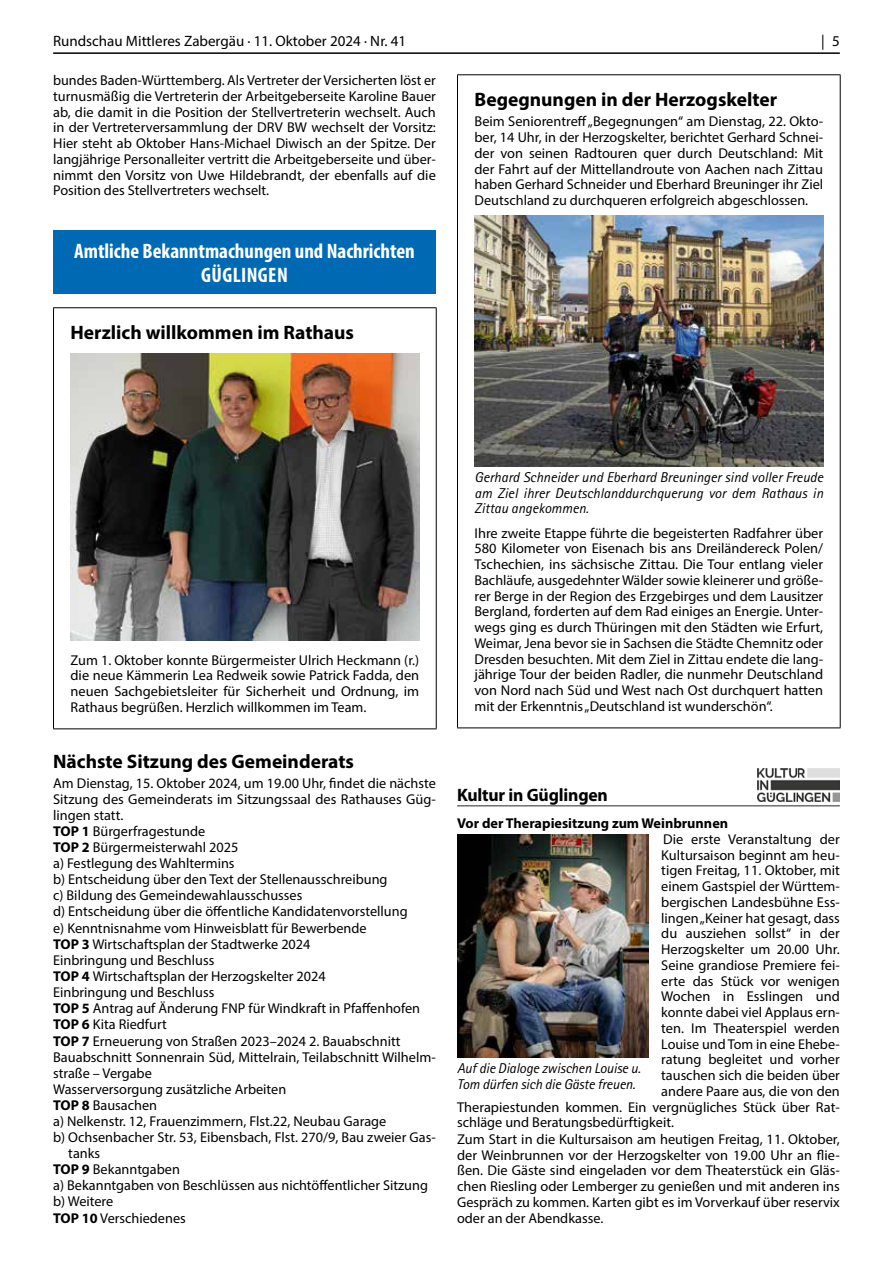
<style>
.page{position:relative;width:893px;height:1263px;background:#fff}
.page>*{position:absolute;margin:0;border:0;box-sizing:border-box;transform-origin:0 0}
.t1{font:700 condensed 21px/24px "Myriad Pro";color:#fff;text-align:center}
.t2{font:700 19.5px "Myriad Pro";color:#000}
.t3{font:700 18px "Myriad Pro";letter-spacing:-.01em;color:#000}
.t4{font:15px "Myriad Pro";color:#000}
.t5{font:14.25px/15.8px "Myriad Pro";color:#000;text-align:justify}
.t6{font:italic 14.25px/15.8px "Rotis Sans Serif W1 G";letter-spacing:-.01em;color:#000;text-align:justify}
.t7{font:700 14.25px "Myriad Pro";color:#000}
.s1{font-weight:700}
</style>
<div class="page">
<hr style="left:53px;top:52px;width:787px;height:2px;background:#000">
<div style="left:53px;top:230px;width:383px;height:64px;background:#0069b4"></div>
<hr style="left:53px;top:307px;width:384px;height:1px;background:#000">
<hr style="left:53px;top:308px;width:1px;height:420px;background:#000">
<hr style="left:436px;top:308px;width:1px;height:420px;background:#000">
<hr style="left:53px;top:728px;width:384px;height:1px;background:#000">
<img style="left:71px;top:354px;width:348px;height:286px">
<hr style="left:457px;top:74px;width:384px;height:1px;background:#000">
<hr style="left:457px;top:75px;width:1px;height:652px;background:#000">
<hr style="left:840px;top:75px;width:1px;height:652px;background:#000">
<hr style="left:457px;top:727px;width:384px;height:1px;background:#000">
<img style="left:474px;top:215px;width:349px;height:251px">
<hr style="left:457px;top:805px;width:383px;height:1px;background:#6f6f6e">
<img style="left:757px;top:769px;width:82px;height:32px">
<img style="left:457px;top:834px;width:191px;height:223px">
<p class="t4" style="left:53px;top:32px;width:354px">Rundschau Mittleres Zabergäu · 11. Oktober 2024 · Nr. 41</p>
<p class="t4" style="left:821px;top:32px;width:20px">| 5</p>
<p class="t5" style="left:53px;top:72px;width:384px">bundes Baden-Württemberg. Als Vertreter der Versicherten löst er turnusmäßig die Vertreterin der Arbeitgeberseite Karoline Bauer ab, die damit in die Position der Stellvertreterin wechselt. Auch in der Vertreterversammlung der DRV BW wechselt der Vorsitz:<br>Hier steht ab Oktober Hans-Michael Diwisch an der Spitze. Der langjährige Personalleiter vertritt die Arbeitgeberseite und über&shy;nimmt den Vorsitz von Uwe Hildebrandt, der ebenfalls auf die Position des Stellvertreters wechselt.</p>
<h2 class="t2" style="left:474px;top:87px;width:304px">Begegnungen in der Herzogskelter</h2>
<p class="t5" style="left:474px;top:114px;width:350px">Beim Seniorentreff „Begegnungen“ am Dienstag, 22. Okto&shy;ber, 14 Uhr, in der Herzogskelter, berichtet Gerhard Schnei&shy;der von seinen Radtouren quer durch Deutschland: Mit der Fahrt auf der Mittellandroute von Aachen nach Zittau haben Gerhard Schneider und Eberhard Breuninger ihr Ziel Deutschland zu durchqueren erfolgreich abgeschlossen.</p>
<h1 class="t1" style="left:74px;top:239px;width:342px">Amtliche Bekanntmachungen und Nachrichten<br>GÜGLINGEN</h1>
<h2 class="t2" style="left:71px;top:320px;width:285px">Herzlich willkommen im Rathaus</h2>
<p class="t5" style="left:71px;top:652px;width:350px">Zum 1. Oktober konnte Bürgermeister Ulrich Heckmann (r.) die neue Kämmerin Lea Redweik sowie Patrick Fadda, den neuen Sachgebietsleiter für Sicherheit und Ordnung, im Rathaus begrüßen. Herzlich willkommen im Team.</p>
<h2 class="t2" style="left:53px;top:748px;width:302px">Nächste Sitzung des Gemeinderats</h2>
<p class="t5" style="left:53px;top:775px;width:384px">Am Dienstag, 15. Oktober 2024, um 19.00 Uhr, findet die nächste</p>
<p class="t5" style="left:53px;top:791px;width:383px">Sitzung des Gemeinderats im Sitzungssaal des Rathauses Güg-</p>
<p class="t5" style="left:53px;top:807px;width:72px">lingen statt.</p>
<p class="t5" style="left:53px;top:823px;width:154px"><span class="s1">TOP 1</span> Bürgerfragestunde</p>
<p class="t5" style="left:53px;top:839px;width:187px"><span class="s1">TOP 2</span> Bürgermeisterwahl 2025</p>
<p class="t5" style="left:53px;top:855px;width:183px">a) Festlegung des Wahltermins</p>
<p class="t5" style="left:53px;top:871px;width:336px">b) Entscheidung über den Text der Stellenausschreibung</p>
<p class="t5" style="left:53px;top:887px;width:251px">c) Bildung des Gemeindewahlausschusses</p>
<p class="t5" style="left:53px;top:903px;width:356px">d) Entscheidung über die öffentliche Kandidatenvorstellung</p>
<p class="t5" style="left:53px;top:920px;width:315px">e) Kenntnisnahme vom Hinweisblatt für Bewerbende</p>
<p class="t5" style="left:53px;top:936px;width:259px"><span class="s1">TOP 3</span> Wirtschaftsplan der Stadtwerke 2024</p>
<p class="t5" style="left:53px;top:952px;width:163px">Einbringung und Beschluss</p>
<p class="t5" style="left:53px;top:968px;width:274px"><span class="s1">TOP 4</span> Wirtschaftsplan der Herzogskelter 2024</p>
<p class="t5" style="left:53px;top:984px;width:163px">Einbringung und Beschluss</p>
<p class="t5" style="left:53px;top:1000px;width:368px"><span class="s1">TOP 5</span> Antrag auf Änderung FNP für Windkraft in Pfaffenhofen</p>
<p class="t5" style="left:53px;top:1016px;width:115px"><span class="s1">TOP 6</span> Kita Riedfurt</p>
<p class="t5" style="left:53px;top:1033px;width:349px"><span class="s1">TOP 7</span> Erneuerung von Straßen 2023–2024 2. Bauabschnitt</p>
<p class="t5" style="left:53px;top:1049px;width:384px">Bauabschnitt Sonnenrain Süd, Mittelrain, Teilabschnitt Wilhelm-</p>
<p class="t5" style="left:53px;top:1065px;width:100px">straße – Vergabe</p>
<p class="t5" style="left:53px;top:1081px;width:235px">Wasserversorgung zusätzliche Arbeiten</p>
<p class="t5" style="left:53px;top:1097px;width:105px"><span class="s1">TOP 8</span> Bausachen</p>
<p class="t5" style="left:53px;top:1113px;width:335px">a) Nelkenstr. 12, Frauenzimmern, Flst.22, Neubau Garage</p>
<p class="t5" style="left:53px;top:1129px;width:384px">b) Ochsenbacher Str. 53, Eibensbach, Flst. 270/9, Bau zweier Gas-</p>
<p class="t5" style="left:68px;top:1145px;width:33px">tanks</p>
<p class="t5" style="left:53px;top:1161px;width:128px"><span class="s1">TOP 9</span> Bekanntgaben</p>
<p class="t5" style="left:53px;top:1177px;width:376px">a) Bekanntgaben von Beschlüssen aus nichtöffentlicher Sitzung</p>
<p class="t5" style="left:53px;top:1193px;width:62px">b) Weitere</p>
<p class="t5" style="left:53px;top:1210px;width:134px"><span class="s1">TOP 10</span> Verschiedenes</p>
<p class="t6" style="left:474px;top:469px;width:350px">Gerhard Schneider und Eberhard Breuninger sind voller Freude am Ziel ihrer Deutschlanddurchquerung vor dem Rathaus in Zittau angekommen.</p>
<p class="t5" style="left:474px;top:525px;width:350px">Ihre zweite Etappe führte die begeisterten Radfahrer über 580 Kilometer von Eisenach bis ans Dreiländereck Polen/ Tschechien, ins sächsische Zittau. Die Tour entlang vieler Bachläufe, ausgedehnter Wälder sowie kleinerer und größe&shy;rer Berge in der Region des Erzgebirges und dem Lausitzer Bergland, forderten auf dem Rad einiges an Energie. Unter&shy;wegs ging es durch Thüringen mit den Städten wie Erfurt, Weimar, Jena bevor sie in Sachsen die Städte Chemnitz oder Dresden besuchten. Mit dem Ziel in Zittau endete die lang&shy;jährige Tour der beiden Radler, die nunmehr Deutschland von Nord nach Süd und West nach Ost durchquert hatten mit der Erkenntnis „Deutschland ist wunderschön“.</p>
<p class="t3" style="left:457px;top:783px;width:152px">Kultur in Güglingen</p>
<p class="t7" style="left:457px;top:813px;width:273px">Vor der Therapiesitzung zum Weinbrunnen</p>
<p class="t5" style="left:663px;top:831px;width:178px">Die erste Veranstaltung der</p>
<p class="t5" style="left:661px;top:847px;width:180px">Kultursaison beginnt am heu-</p>
<p class="t5" style="left:661px;top:862px;width:180px">tigen Freitag, 11. Oktober, mit</p>
<p class="t5" style="left:661px;top:878px;width:180px">einem Gastspiel der Württem-</p>
<p class="t5" style="left:661px;top:894px;width:180px">bergischen Landesbühne Ess-</p>
<p class="t5" style="left:661px;top:910px;width:180px">lingen „Keiner hat gesagt, dass</p>
<p class="t5" style="left:661px;top:925px;width:180px">du ausziehen sollst“ in der</p>
<p class="t5" style="left:661px;top:941px;width:180px">Herzogskelter um 20.00 Uhr.</p>
<p class="t5" style="left:661px;top:957px;width:180px">Seine grandiose Premiere fei-</p>
<p class="t5" style="left:661px;top:973px;width:180px">erte das Stück vor wenigen</p>
<p class="t5" style="left:661px;top:988px;width:180px">Wochen in Esslingen und</p>
<p class="t5" style="left:661px;top:1004px;width:180px">konnte dabei viel Applaus ern-</p>
<p class="t5" style="left:661px;top:1020px;width:180px">ten. Im Theaterspiel werden</p>
<p class="t5" style="left:661px;top:1036px;width:180px">Louise und Tom in eine Ehebe-</p>
<p class="t5" style="left:661px;top:1051px;width:180px">ratung begleitet und vorher</p>
<p class="t5" style="left:661px;top:1067px;width:180px">tauschen sich die beiden über</p>
<p class="t5" style="left:661px;top:1083px;width:180px">andere Paare aus, die von den</p>
<p class="t5" style="left:457px;top:1099px;width:384px">Therapiestunden kommen. Ein vergnügliches Stück über Rat-</p>
<p class="t5" style="left:457px;top:1114px;width:218px">schläge und Beratungsbedürftigkeit.</p>
<p class="t5" style="left:457px;top:1131px;width:384px">Zum Start in die Kultursaison am heutigen Freitag, 11. Oktober,</p>
<p class="t5" style="left:457px;top:1147px;width:384px">der Weinbrunnen vor der Herzogskelter von 19.00 Uhr an flie-</p>
<p class="t5" style="left:457px;top:1162px;width:384px">ßen. Die Gäste sind eingeladen vor dem Theaterstück ein Gläs-</p>
<p class="t5" style="left:457px;top:1178px;width:384px">chen Riesling oder Lemberger zu genießen und mit anderen ins</p>
<p class="t5" style="left:457px;top:1194px;width:384px">Gespräch zu kommen. Karten gibt es im Vorverkauf über reservix</p>
<p class="t5" style="left:457px;top:1210px;width:148px">oder an der Abendkasse.</p>
<p class="t6" style="left:457px;top:1061px;width:185px">Auf die Dialoge zwischen Louise u.<br>Tom dürfen sich die Gäste freuen.</p>
</div>
